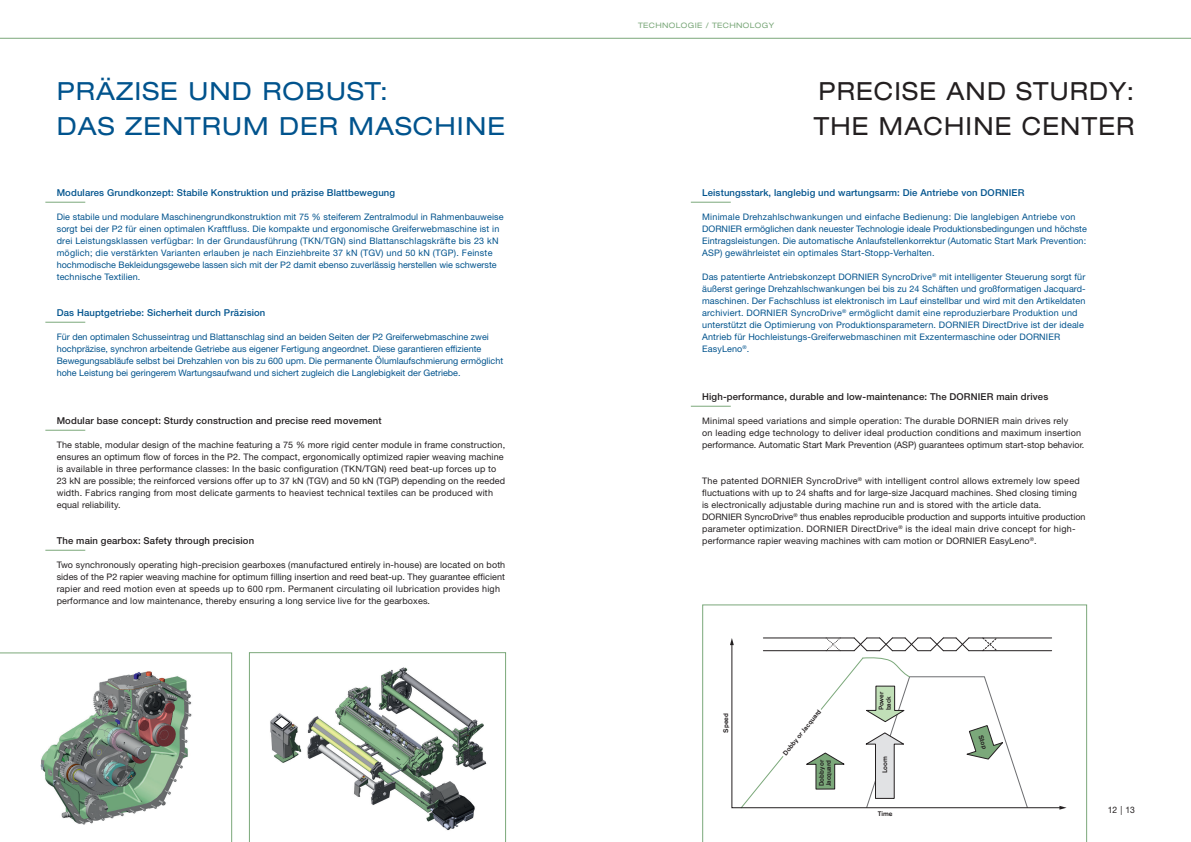
<style>
.page{position:relative;width:1191px;height:842px;background:#fff}
.page>*{position:absolute;margin:0;border:0;box-sizing:border-box;transform-origin:0 0}
.Headline_Versalien_blau{font:expanded 25px/35px "Helvetica Neue LT Pro";letter-spacing:.045em;color:#00538d}
.Headline_Versalien_schwarz{font:expanded 25px/35px "Helvetica Neue LT Pro";letter-spacing:.05em;color:#231f20;scale:.95 1}
.Headline_Innen_blau{font:500 9.5px "Helvetica Neue LT Pro";letter-spacing:.015em;color:#00538d}
.Headline_Innen_schwarz{font:500 9.5px "Helvetica Neue LT Pro";letter-spacing:.015em;color:#231f20}
.Fliesstext_blau{font:9px/12px "Helvetica Neue LT Pro";letter-spacing:.01em;color:#00538d}
.Fliesstext_schwarz{font:9px/12px "Helvetica Neue LT Pro";letter-spacing:.015em;color:#231f20}
.t1{font:8.9px "Helvetica Neue LT Pro";color:#231f20;scale:.96 1}
.Rubriktitel{font:expanded 7.5px "Helvetica Neue LT Pro";letter-spacing:.05em;color:#7ba87a}
.t2{font:500 6.6px/7.3px "Standard Grot BSK";letter-spacing:-.01em;color:#231f20}
</style>
<div class="page">
<svg style="left:702px;top:604px;width:385px;height:238px"></svg>
<svg style="left:0;top:652px;width:232px;height:190px"></svg>
<svg style="left:249px;top:652px;width:257px;height:190px"></svg>
<hr style="left:45px;top:202px;width:40px;height:1px;background:#7ba87a">
<hr style="left:45px;top:322px;width:40px;height:1px;background:#7ba87a">
<hr style="left:45px;top:430px;width:40px;height:1px;background:#7ba87a">
<hr style="left:45px;top:550px;width:40px;height:1px;background:#7ba87a">
<hr style="left:0;top:38px;width:1191px;height:1px;background:#7ba87a">
<hr style="left:691px;top:202px;width:39px;height:1px;background:#7ba87a">
<hr style="left:691px;top:406px;width:39px;height:1px;background:#7ba87a">
<p class="Headline_Versalien_blau" style="left:57px;top:73px;width:450px">PRÄZISE UND ROBUST:<br>DAS ZENTRUM DER MASCHINE</p>
<p class="Headline_Innen_blau" style="left:57px;top:187px;width:340px">Modulares Grundkonzept: Stabile Konstruktion und präzise Blattbewegung</p>
<p class="Fliesstext_blau" style="left:57px;top:211px;width:448px">Die stabile und modulare Maschinengrundkonstruktion mit 75 % steiferem Zentralmodul in Rahmenbauweise sorgt bei der P2 für einen optimalen Kraftfluss. Die kompakte und ergonomische Greiferwebmaschine ist in drei Leistungsklassen verfügbar: In der Grundausführung (TKN/TGN) sind Blattanschlagskräfte bis 23 kN möglich; die verstärkten Varianten erlauben je nach Einziehbreite 37 kN (TGV) und 50 kN (TGP). Feinste hochmodische Bekleidungsgewebe lassen sich mit der P2 damit ebenso zuverlässig herstellen wie schwerste technische Textilien.</p>
<p class="Headline_Innen_blau" style="left:57px;top:307px;width:210px">Das Hauptgetriebe: Sicherheit durch Präzision</p>
<p class="Fliesstext_blau" style="left:57px;top:331px;width:448px">Für den optimalen Schusseintrag und Blattanschlag sind an beiden Seiten der P2 Greiferwebmaschine zwei hochpräzise, synchron arbeitende Getriebe aus eigener Fertigung angeordnet. Diese garantieren effiziente Bewegungsabläufe selbst bei Drehzahlen von bis zu 600 upm. Die permanente Ölumlaufschmierung ermöglicht hohe Leistung bei geringerem Wartungsaufwand und sichert zugleich die Langlebigkeit der Getriebe.</p>
<p class="Headline_Innen_schwarz" style="left:57px;top:415px;width:326px">Modular base concept: Sturdy construction and precise reed movement</p>
<p class="Fliesstext_schwarz" style="left:57px;top:439px;width:450px">The stable, modular design of the machine featuring a 75 % more rigid center module in frame construction, ensures an optimum flow of forces in the P2. The compact, ergonomically optimized rapier weaving machine is available in three performance classes: In the basic configuration (TKN/TGN) reed beat-up forces up to 23 kN are possible; the reinforced versions offer up to 37 kN (TGV) and 50 kN (TGP) depending on the reeded width. Fabrics ranging from most delicate garments to heaviest technical textiles can be produced with equal reliability.</p>
<p class="Headline_Innen_schwarz" style="left:57px;top:535px;width:199px">The main gearbox: Safety through precision</p>
<p class="Fliesstext_schwarz" style="left:57px;top:559px;width:450px">Two synchronously operating high-precision gearboxes (manufactured entirely in-house) are located on both sides of the P2 rapier weaving machine for optimum filling insertion and reed beat-up. They guarantee efficient rapier and reed motion even at speeds up to 600 rpm. Permanent circulating oil lubrication provides high performance and low maintenance, thereby ensuring a long service live for the gearboxes.</p>
<p class="Rubriktitel" style="left:638px;top:21px;width:138px">TECHNOLOGIE / TECHNOLOGY</p>
<p class="Headline_Versalien_schwarz" style="left:814px;top:73px;width:339px">PRECISE AND STURDY:<br>THE MACHINE CENTER</p>
<p class="Headline_Innen_blau" style="left:702px;top:187px;width:324px">Leistungsstark, langlebig und wartungsarm: Die Antriebe von DORNIER</p>
<p class="Fliesstext_blau" style="left:702px;top:211px;width:386px">Minimale Drehzahlschwankungen und einfache Bedienung: Die langlebigen Antriebe von DORNIER ermöglichen dank neuester Technologie ideale Produktionsbedingungen und höchste Eintragsleistungen. Die automatische Anlaufstellenkorrektur (Automatic Start Mark Prevention:<br>ASP) gewährleistet ein optimales Start-Stopp-Verhalten.</p>
<p class="Fliesstext_blau" style="left:702px;top:271px;width:385px">Das patentierte Antriebskonzept DORNIER SyncroDrive<sup>®</sup> mit intelligenter Steuerung sorgt für äußerst geringe Drehzahlschwankungen bei bis zu 24 Schäften und großformatigen Jacquard&shy;maschinen. Der Fachschluss ist elektronisch im Lauf einstellbar und wird mit den Artikeldaten archiviert. DORNIER SyncroDrive<sup>®</sup> ermöglicht damit eine reproduzierbare Produktion und unterstützt die Optimierung von Produktionsparametern. DORNIER DirectDrive ist der ideale Antrieb für Hochleistungs-Greiferwebmaschinen mit Exzentermaschine oder DORNIER EasyLeno<sup>®</sup>.</p>
<p class="Headline_Innen_schwarz" style="left:702px;top:391px;width:347px">High-performance, durable and low-maintenance: The DORNIER main drives</p>
<p class="Fliesstext_schwarz" style="left:702px;top:415px;width:384px">Minimal speed variations and simple operation: The durable DORNIER main drives rely<br>on leading edge technology to deliver ideal production conditions and maximum insertion performance. Automatic Start Mark Prevention (ASP) guarantees optimum start-stop behavior.</p>
<p class="Fliesstext_schwarz" style="left:702px;top:475px;width:379px">The patented DORNIER SyncroDrive<sup>®</sup> with intelligent control allows extremely low speed fluctuations with up to 24 shafts and for large-size Jacquard machines. Shed closing timing is electronically adjustable during machine run and is stored with the article data.</p>
<p class="Fliesstext_schwarz" style="left:702px;top:511px;width:385px">DORNIER SyncroDrive<sup>®</sup> thus enables reproducible production and supports intuitive production parameter optimization. DORNIER DirectDrive<sup>®</sup> is the ideal main drive concept for high&shy;performance rapier weaving machines with cam motion or DORNIER EasyLeno<sup>®</sup>.</p>
<p class="t2" style="left:722px;top:733px;width:21px;rotate:-90deg">Speed</p>
<p class="t2" style="left:781px;top:752px;width:58px;rotate:-51deg">Dobby or Jacquard</p>
<p class="t2" style="left:817px;top:786px;width:28px;rotate:-90deg">Dobby or<br>Jacquard</p>
<p class="t2" style="left:877px;top:710px;width:20px;rotate:-90deg">Power back</p>
<p class="t2" style="left:881px;top:773px;width:18px;rotate:-90deg">Loom</p>
<p class="t2" style="left:878px;top:810px;width:16px">Time</p>
<p class="t2" style="left:984px;top:734px;width:16px;rotate:72deg">Stop</p>
<p class="t1" style="left:1107px;top:804px;width:30px">12 | 13</p>
</div>
